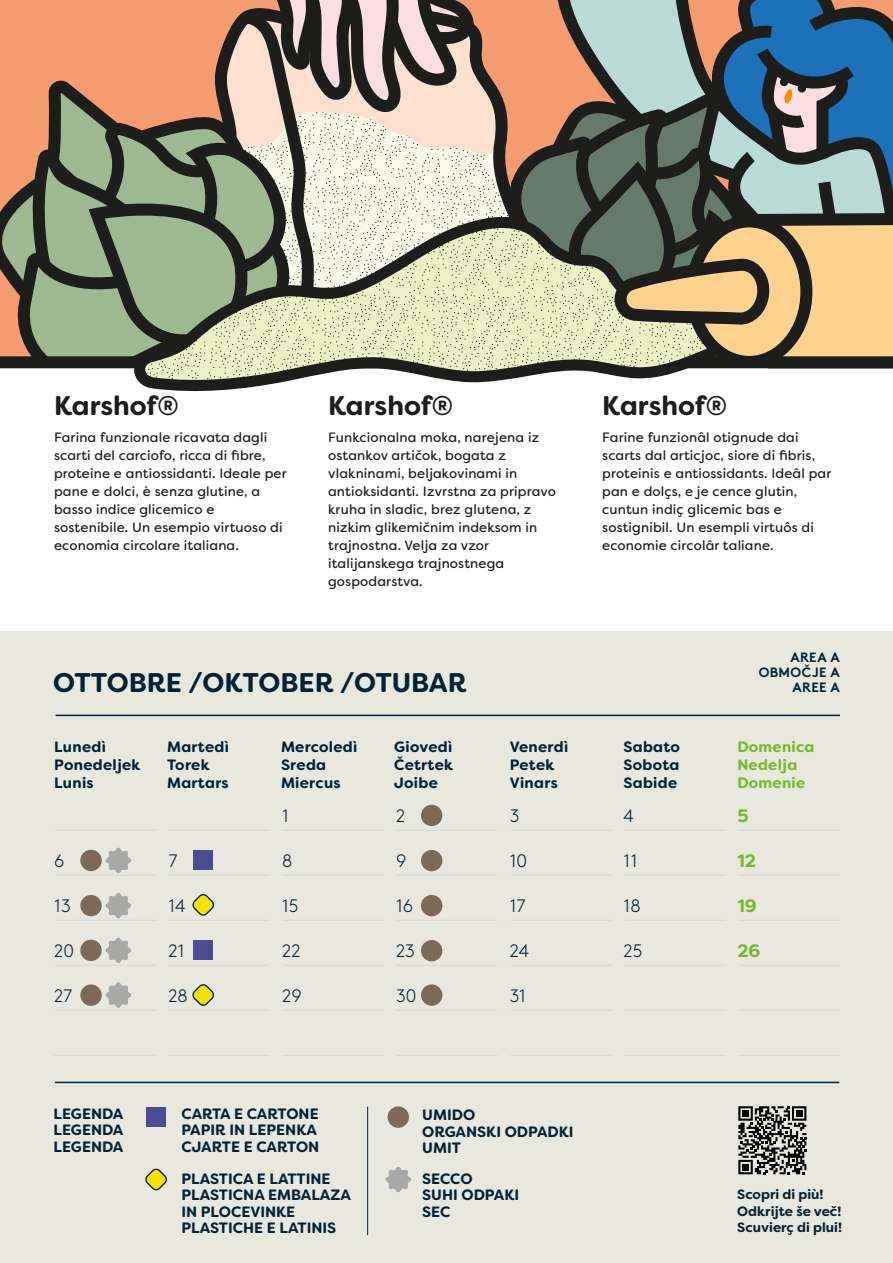
<style>
.page{position:relative;width:893px;height:1263px;background:#fff}
.page>*{position:absolute;margin:0;border:0;box-sizing:border-box;transform-origin:0 0}
.t1{font:700 27px "Filson Soft";color:#1d1d1b}
.t2{font:700 27px "Filson Soft";color:#002337}
.t3{font:300 18px "Brown";color:#002337}
.t4{font:700 18px "Filson Soft";color:#76b82b}
.t5{font:700 15px/16.5px "Filson Soft";color:#002337}
.t6{font:700 15px/18px "Filson Soft";letter-spacing:.02em;color:#002337}
.t7{font:700 15px/18px "Filson Soft";letter-spacing:.02em;color:#76b82b}
.t8{font:13.5px/18px "Filson Soft";letter-spacing:.01em;color:#1d1d1b}
.t9{font:700 13.5px/16.5px "Filson Soft";color:#002337}
.t10{font:700 13.5px/15px "Brown";letter-spacing:.02em;color:#002337;text-align:right}
</style>
<div class="page">
<svg style="left:483px;top:0;width:19px;height:212px;background:#be9881"></svg>
<div style="left:0;top:356px;width:893px;height:12px;background:#1d1d1b"></div>
<svg style="left:121px;top:212px;width:549px;height:180px"></svg>
<svg style="left:288px;top:364px;width:71px;height:28px"></svg>
<svg style="left:0;top:0;width:483px;height:364px;background:#afa389"></svg>
<svg style="left:502px;top:0;width:391px;height:374px;background:#8b8b7c"></svg>
<div style="left:0;top:631px;width:893px;height:632px;background:#e9e8de"></div>
<hr style="left:56px;top:715px;width:784px;height:1px;background:#002337">
<hr style="left:55px;top:830px;width:102px;height:1px;background:#dad9d0">
<hr style="left:55px;top:875px;width:102px;height:1px;background:#dad9d0">
<hr style="left:55px;top:920px;width:102px;height:1px;background:#dad9d0">
<hr style="left:55px;top:965px;width:102px;height:1px;background:#dad9d0">
<hr style="left:54px;top:1010px;width:102px;height:1px;background:#dad9d0">
<hr style="left:54px;top:1055px;width:102px;height:1px;background:#dad9d0">
<hr style="left:168px;top:830px;width:102px;height:1px;background:#dad9d0">
<hr style="left:168px;top:875px;width:102px;height:1px;background:#dad9d0">
<hr style="left:168px;top:920px;width:102px;height:1px;background:#dad9d0">
<hr style="left:168px;top:965px;width:102px;height:1px;background:#dad9d0">
<hr style="left:168px;top:1010px;width:102px;height:1px;background:#dad9d0">
<hr style="left:168px;top:1055px;width:102px;height:1px;background:#dad9d0">
<hr style="left:282px;top:830px;width:102px;height:1px;background:#dad9d0">
<hr style="left:282px;top:875px;width:102px;height:1px;background:#dad9d0">
<hr style="left:282px;top:920px;width:102px;height:1px;background:#dad9d0">
<hr style="left:282px;top:965px;width:102px;height:1px;background:#dad9d0">
<hr style="left:282px;top:1010px;width:102px;height:1px;background:#dad9d0">
<hr style="left:282px;top:1055px;width:102px;height:1px;background:#dad9d0">
<hr style="left:396px;top:830px;width:101px;height:1px;background:#dad9d0">
<hr style="left:396px;top:875px;width:101px;height:1px;background:#dad9d0">
<hr style="left:396px;top:920px;width:101px;height:1px;background:#dad9d0">
<hr style="left:396px;top:965px;width:101px;height:1px;background:#dad9d0">
<hr style="left:396px;top:1010px;width:101px;height:1px;background:#dad9d0">
<hr style="left:396px;top:1055px;width:101px;height:1px;background:#dad9d0">
<hr style="left:511px;top:830px;width:101px;height:1px;background:#dad9d0">
<hr style="left:511px;top:875px;width:101px;height:1px;background:#dad9d0">
<hr style="left:511px;top:920px;width:101px;height:1px;background:#dad9d0">
<hr style="left:511px;top:965px;width:101px;height:1px;background:#dad9d0">
<hr style="left:511px;top:1010px;width:101px;height:1px;background:#dad9d0">
<hr style="left:511px;top:1055px;width:101px;height:1px;background:#dad9d0">
<hr style="left:625px;top:830px;width:101px;height:1px;background:#dad9d0">
<hr style="left:625px;top:875px;width:101px;height:1px;background:#dad9d0">
<hr style="left:625px;top:920px;width:101px;height:1px;background:#dad9d0">
<hr style="left:625px;top:965px;width:101px;height:1px;background:#dad9d0">
<hr style="left:625px;top:1010px;width:101px;height:1px;background:#dad9d0">
<hr style="left:625px;top:1055px;width:101px;height:1px;background:#dad9d0">
<hr style="left:738px;top:830px;width:102px;height:1px;background:#dad9d0">
<hr style="left:738px;top:875px;width:102px;height:1px;background:#dad9d0">
<hr style="left:738px;top:920px;width:102px;height:1px;background:#dad9d0">
<hr style="left:738px;top:965px;width:102px;height:1px;background:#dad9d0">
<hr style="left:738px;top:1010px;width:102px;height:1px;background:#dad9d0">
<hr style="left:738px;top:1055px;width:102px;height:1px;background:#dad9d0">
<svg style="left:738px;top:1106px;width:68px;height:68px"></svg>
<div style="left:742px;top:1164px;width:7px;height:6px;background:#010101"></div>
<hr style="left:367px;top:1106px;width:1px;height:129px;background:#002337">
<svg style="left:145px;top:1168px;width:22px;height:22px"></svg>
<div style="left:146px;top:1107px;width:20px;height:20px;background:#4b4c91"></div>
<div style="left:388px;top:1106px;width:21px;height:22px;background:#7b6a58;border-radius:50%"></div>
<hr style="left:55px;top:1082px;width:784px;height:1px;background:#002337">
<svg style="left:385px;top:1166px;width:26px;height:26px"></svg>
<div style="left:421px;top:940px;width:21px;height:21px;background:#7b6a58;border-radius:50%"></div>
<div style="left:421px;top:984px;width:21px;height:22px;background:#7b6a58;border-radius:50%"></div>
<div style="left:421px;top:805px;width:21px;height:21px;background:#7b6a58;border-radius:50%"></div>
<div style="left:80px;top:850px;width:22px;height:21px;background:#7b6a58;border-radius:50%"></div>
<div style="left:421px;top:850px;width:21px;height:21px;background:#7b6a58;border-radius:50%"></div>
<div style="left:80px;top:895px;width:22px;height:21px;background:#7b6a58;border-radius:50%"></div>
<div style="left:80px;top:940px;width:22px;height:21px;background:#7b6a58;border-radius:50%"></div>
<div style="left:80px;top:984px;width:22px;height:22px;background:#7b6a58;border-radius:50%"></div>
<div style="left:421px;top:895px;width:21px;height:21px;background:#7b6a58;border-radius:50%"></div>
<svg style="left:192px;top:894px;width:22px;height:22px"></svg>
<svg style="left:192px;top:984px;width:22px;height:22px"></svg>
<div style="left:193px;top:851px;width:20px;height:19px;background:#4b4c91"></div>
<div style="left:193px;top:940px;width:20px;height:20px;background:#4b4c91"></div>
<svg style="left:105px;top:847px;width:26px;height:26px"></svg>
<svg style="left:105px;top:893px;width:26px;height:26px"></svg>
<svg style="left:105px;top:937px;width:26px;height:26px"></svg>
<svg style="left:105px;top:982px;width:26px;height:26px"></svg>
<h1 class="t1" style="left:54px;top:388px;width:126px">Karshof®</h1>
<p class="t8" style="left:54px;top:428px;width:234px">Farina funzionale ricavata dagli scarti del carciofo, ricca di fibre, proteine e antiossidanti. Ideale per pane e dolci, è senza glutine, a basso indice glicemico e sostenibile. Un esempio virtuoso di economia circolare italiana.</p>
<h1 class="t1" style="left:328px;top:388px;width:126px">Karshof®</h1>
<p class="t8" style="left:328px;top:428px;width:229px">Funkcionalna moka, narejena iz ostankov artičok, bogata z vlakninami, beljakovinami in antioksidanti. Izvrstna za pripravo kruha in sladic, brez glutena, z nizkim glikemičnim indeksom in trajnostna. Velja za vzor italijanskega trajnostnega gospodarstva.</p>
<h1 class="t2" style="left:53px;top:665px;width:415px">OTTOBRE /OKTOBER /OTUBAR</h1>
<h1 class="t1" style="left:602px;top:388px;width:126px">Karshof®</h1>
<p class="t8" style="left:602px;top:428px;width:231px">Farine funzionâl otignude dai scarts dal articjoc, siore di fibris, proteinis e antiossidants. Ideâl par pan e dolçs, e je cence glutin, cuntun indiç glicemic bas e sostignibil. Un esempli virtuôs di economie circolâr taliane.</p>
<p class="t10" style="left:759px;top:648px;width:82px">AREA A<br>OBMOČJE A<br>AREE A</p>
<p class="t6" style="left:54px;top:738px;width:88px">Lunedì<br>Ponedeljek<br>Lunis</p>
<p class="t6" style="left:167px;top:738px;width:63px">Martedì<br>Torek<br>Martars</p>
<p class="t6" style="left:281px;top:738px;width:78px">Mercoledì<br>Sreda<br>Miercus</p>
<p class="t5" style="left:394px;top:738px;width:60px;line-height:18px;text-align:justify">Giovedì Četrtek Joibe</p>
<p class="t6" style="left:510px;top:738px;width:60px">Venerdì<br>Petek<br>Vinars</p>
<p class="t5" style="left:623px;top:738px;width:58px;line-height:18px;text-align:justify">Sabato Sobota Sabide</p>
<p class="t7" style="left:737px;top:738px;width:79px">Domenica<br>Nedelja<br>Domenie</p>
<h2 class="t3" style="left:54px;top:847px;width:12px">6</h2>
<h2 class="t3" style="left:54px;top:892px;width:18px">13</h2>
<h2 class="t3" style="left:54px;top:937px;width:21px">20</h2>
<h2 class="t3" style="left:54px;top:982px;width:20px">27</h2>
<p class="t5" style="left:54px;top:1105px;width:71px;text-align:justify">LEGENDA LEGENDA LEGENDA</p>
<h2 class="t3" style="left:168px;top:847px;width:11px">7</h2>
<h2 class="t3" style="left:168px;top:892px;width:19px">14</h2>
<h2 class="t3" style="left:168px;top:937px;width:18px">21</h2>
<h2 class="t3" style="left:168px;top:982px;width:21px">28</h2>
<h2 class="t3" style="left:282px;top:802px;width:8px">1</h2>
<h2 class="t3" style="left:282px;top:847px;width:12px">8</h2>
<h2 class="t3" style="left:282px;top:892px;width:18px">15</h2>
<h2 class="t3" style="left:282px;top:937px;width:20px">22</h2>
<h2 class="t3" style="left:282px;top:982px;width:21px">29</h2>
<p class="t5" style="left:181px;top:1105px;width:139px">CARTA E CARTONE<br>PAPIR IN LEPENKA<br>CJARTE E CARTON</p>
<p class="t5" style="left:181px;top:1170px;width:171px">PLASTICA E LATTINE<br>PLASTICNA EMBALAZA<br>IN PLOCEVINKE<br>PLASTICHE E LATINIS</p>
<h2 class="t3" style="left:396px;top:802px;width:11px">2</h2>
<h2 class="t3" style="left:396px;top:847px;width:12px">9</h2>
<h2 class="t3" style="left:396px;top:892px;width:19px">16</h2>
<h2 class="t3" style="left:396px;top:937px;width:21px">23</h2>
<h2 class="t3" style="left:396px;top:982px;width:22px">30</h2>
<h2 class="t3" style="left:510px;top:802px;width:11px">3</h2>
<h2 class="t3" style="left:510px;top:847px;width:19px">10</h2>
<h2 class="t3" style="left:510px;top:892px;width:18px">17</h2>
<h2 class="t3" style="left:510px;top:937px;width:21px">24</h2>
<h2 class="t3" style="left:510px;top:982px;width:18px">31</h2>
<p class="t5" style="left:422px;top:1106px;width:153px">UMIDO<br>ORGANSKI ODPADKI<br>UMIT</p>
<p class="t5" style="left:422px;top:1170px;width:98px">SECCO<br>SUHI ODPAKI<br>SEC</p>
<h2 class="t3" style="left:624px;top:802px;width:12px">4</h2>
<h2 class="t3" style="left:624px;top:847px;width:15px">11</h2>
<h2 class="t3" style="left:624px;top:892px;width:19px">18</h2>
<h2 class="t3" style="left:624px;top:937px;width:21px">25</h2>
<h2 class="t4" style="left:737px;top:804px;width:13px">5</h2>
<h2 class="t4" style="left:737px;top:849px;width:20px">12</h2>
<h2 class="t4" style="left:737px;top:894px;width:21px">19</h2>
<h2 class="t4" style="left:737px;top:939px;width:25px">26</h2>
<p class="t9" style="left:737px;top:1186px;width:106px">Scopri di più!<br>Odkrijte še več!<br>Scuvierç di plui!</p>
</div>
